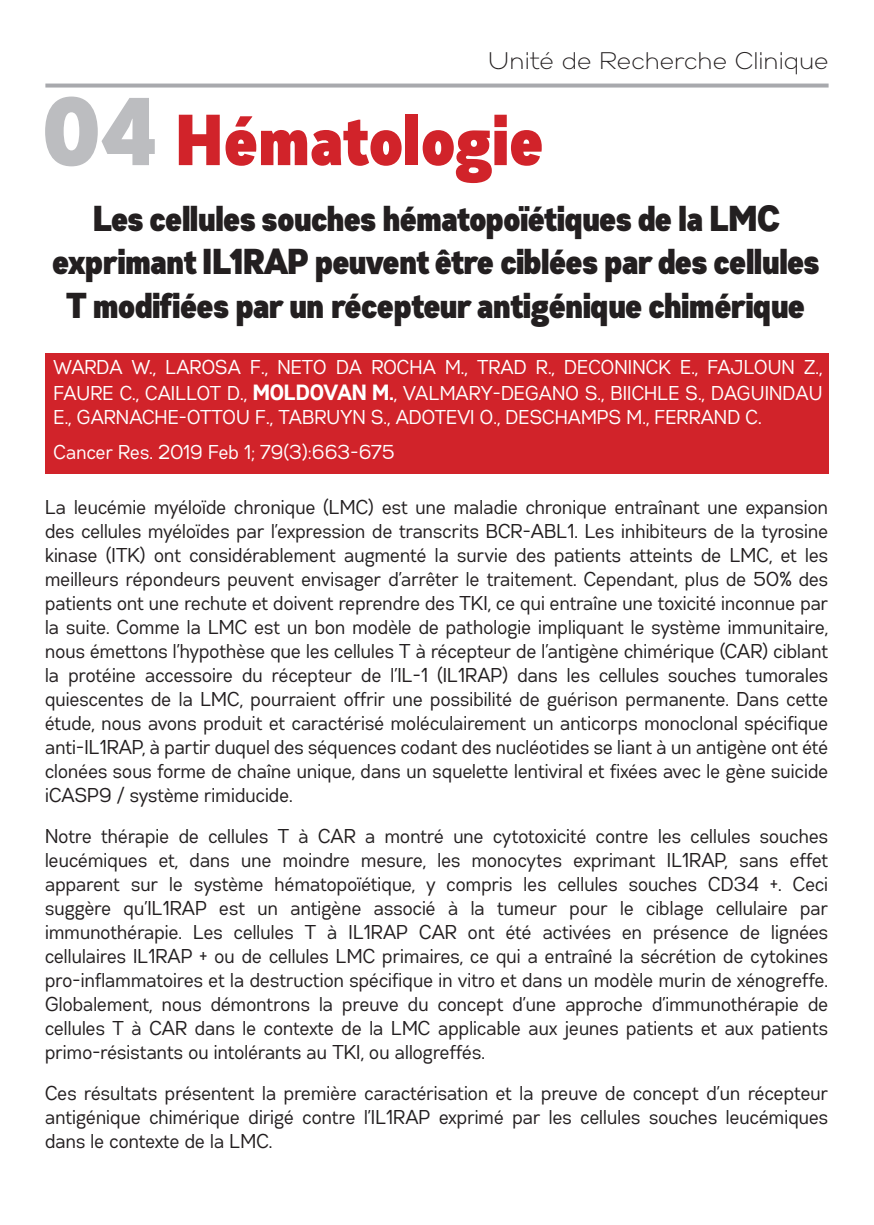
<style>
.page{position:relative;width:874px;height:1225px;background:#fff}
.page>*{position:absolute;margin:0;border:0;box-sizing:border-box;transform-origin:0 0}
.t1{font:72px "Gabriel Sans Cond Black";letter-spacing:-.005em;color:#d1232a}
.t2{font:36px/43.2px "Gabriel Sans Cond Black";letter-spacing:-.03em;color:#231f20;text-align:center}
.t3{font:24px "Gabriel Sans Light";color:#231f20}
.t4{font:20px/24px "Gabriel Sans Cond Normal";color:#231f20;text-align:justify}
.t5{font:20px/26.4px "Gabriel Sans Cond Normal";color:#fff}
.s1{font-size:96px;color:#bcbdc0}
.s2{font-family:"Gabriel Sans Cond Bold";font-size:22px}
</style>
<div class="page">
<svg style="left:45px;top:84px;width:783px;height:4px;background:#b1b2b6"></svg>
<div style="left:45px;top:353px;width:783px;height:120px;background:#d1232a"></div>
<p class="t3" style="left:487px;top:47px;width:342px">Unité de Recherche Clinique</p>
<p class="t1" style="left:45px;top:99px;width:502px"><span class="s1">04</span> Hématologie</p>
<p class="t2" style="left:53px;top:197px;width:768px">Les cellules souches hématopoïétiques de la LMC exprimant IL1RAP peuvent être ciblées par des cellules<br>T modifiées par un récepteur antigénique chimérique</p>
<p class="t5" style="left:54px;top:354px;width:770px">WARDA W., LAROSA F., NETO DA ROCHA M., TRAD R., DECONINCK E., FAJLOUN Z.,<br>FAURE C., CAILLOT D., <span class="s2">MOLDOVAN M.</span>, VALMARY-DEGANO S., BIICHLE S., DAGUINDAU</p>
<p class="t5" style="left:54px;top:404px;width:709px">E., GARNACHE-OTTOU F., TABRUYN S., ADOTEVI O., DESCHAMPS M., FERRAND C.</p>
<p class="t5" style="left:54px;top:438px;width:342px">Cancer Res. 2019 Feb 1; 79(3):663-675</p>
<p class="t4" style="left:45px;top:495px;width:784px">La leucémie myéloïde chronique (LMC) est une maladie chronique entraînant une expansion des cellules myéloïdes par l’expression de transcrits BCR-ABL1. Les inhibiteurs de la tyrosine kinase (ITK) ont considérablement augmenté la survie des patients atteints de LMC, et les meilleurs répondeurs peuvent envisager d’arrêter le traitement. Cependant, plus de 50% des patients ont une rechute et doivent reprendre des TKI, ce qui entraîne une toxicité inconnue par la suite. Comme la LMC est un bon modèle de pathologie impliquant le système immunitaire, nous émettons l’hypothèse que les cellules T à récepteur de l’antigène chimérique (CAR) ciblant la protéine accessoire du récepteur de l’IL-1 (IL1RAP) dans les cellules souches tumorales quiescentes de la LMC, pourraient offrir une possibilité de guérison permanente. Dans cette étude, nous avons produit et caractérisé moléculairement un anticorps monoclonal spécifique anti-IL1RAP, à partir duquel des séquences codant des nucléotides se liant à un antigène ont été clonées sous forme de chaîne unique, dans un squelette lentiviral et fixées avec le gène suicide iCASP9 / système rimiducide.</p>
<p class="t4" style="left:45px;top:824px;width:784px">Notre thérapie de cellules T à CAR a montré une cytotoxicité contre les cellules souches leucémiques et, dans une moindre mesure, les monocytes exprimant IL1RAP, sans effet apparent sur le système hématopoïétique, y compris les cellules souches CD34 +. Ceci suggère qu’IL1RAP est un antigène associé à la tumeur pour le ciblage cellulaire par immunothérapie. Les cellules T à IL1RAP CAR ont été activées en présence de lignées cellulaires IL1RAP + ou de cellules LMC primaires, ce qui a entraîné la sécrétion de cytokines pro-inflammatoires et la destruction spécifique in vitro et dans un modèle murin de xénogreffe.<br>Globalement, nous démontrons la preuve du concept d’une approche d’immunothérapie de cellules T à CAR dans le contexte de la LMC applicable aux jeunes patients et aux patients primo-résistants ou intolérants au TKI, ou allogreffés.</p>
<p class="t4" style="left:45px;top:1081px;width:784px">Ces résultats présentent la première caractérisation et la preuve de concept d’un récepteur antigénique chimérique dirigé contre l’IL1RAP exprimé par les cellules souches leucémiques dans le contexte de la LMC.</p>
</div>
